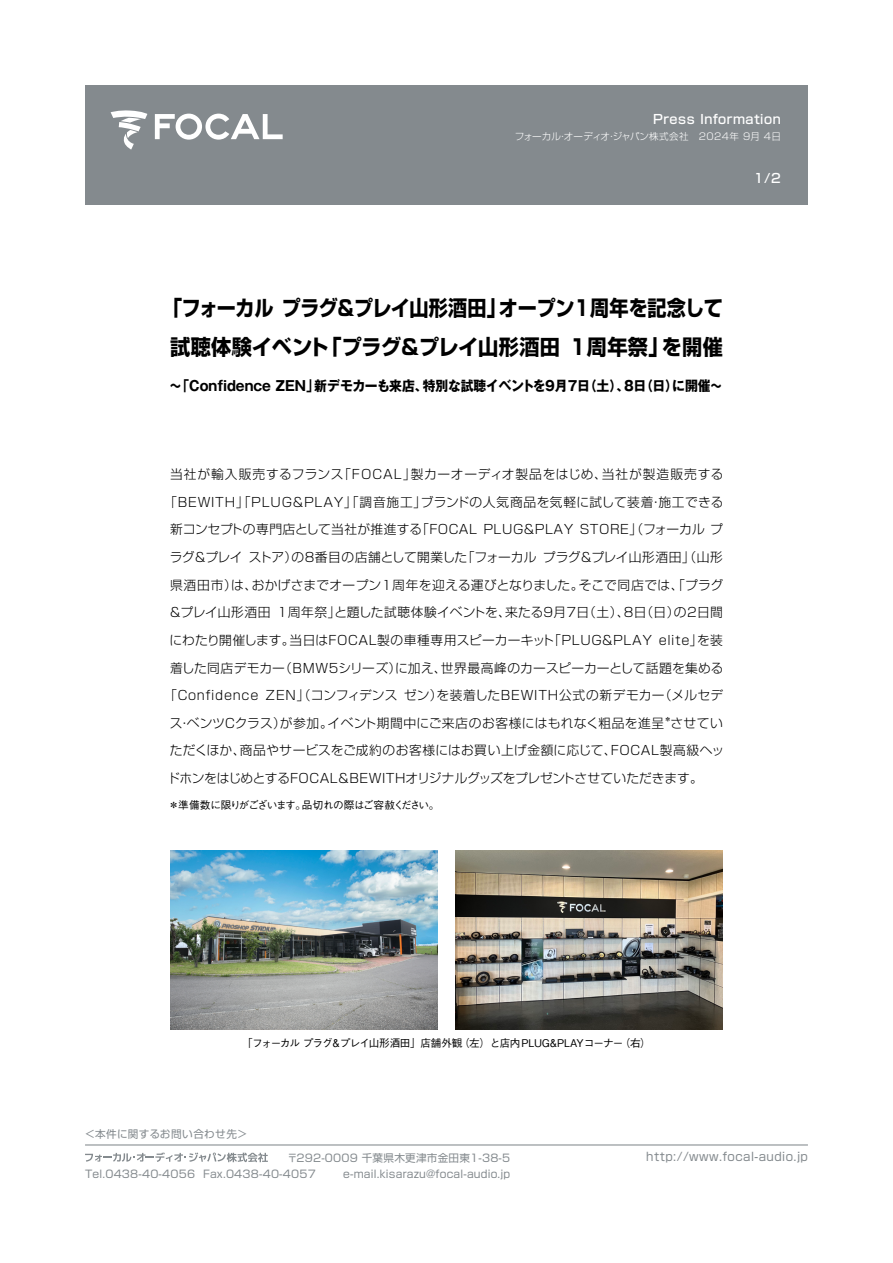
<style>
.page{position:relative;width:893px;height:1263px;background:#fff}
.page>*{position:absolute;margin:0;border:0;box-sizing:border-box;transform-origin:0 0}
.t1{font:700 21.3px "Shin Go Pro";letter-spacing:-.01em;color:#000;scale:.9 1}
.t2{font:700 21.3px "Shin Go Pro";letter-spacing:-.01em;color:#000;scale:.95 1}
.t3{font:700 13.8px "Gothic MB101 Pro";color:#000;scale:.93 1}
.t4{font:700 13.8px "Gothic MB101 Pro";letter-spacing:-.02em;color:#000;scale:.93 1}
.t5{font:700 13.8px "Gothic MB101 Pro";letter-spacing:-.03em;color:#000;scale:.93 1}
.t6{font:300 12.75px "Shin Go Pro";letter-spacing:.03em;color:#000}
.t7{font:300 12.75px "Shin Go Pro";letter-spacing:.06em;color:#000}
.t8{font:300 12.75px/27.6px "Shin Go Pro";letter-spacing:-.01em;color:#000}
.t9{font:300 12.75px "Shin Go Pro";color:#000}
.t10{font:300 12.75px "Shin Go Pro";letter-spacing:-.005em;color:#000}
.t11{font:500 12.75px "Shin Go Pro";letter-spacing:.04em;color:#fff}
.t12{font:300 12.75px "Shin Go Pro";letter-spacing:.065em;color:#000}
.t13{font:300 12.75px "Shin Go Pro";letter-spacing:-.03em;color:#000}
.t14{font:300 12.75px "Shin Go Pro";letter-spacing:.05em;color:#000}
.t15{font:300 12.75px "Shin Go Pro";letter-spacing:.075em;color:#000}
.t16{font:300 12.75px "Shin Go Pro";letter-spacing:.01em;color:#000}
.t17{font:11.7px "Shin Go Pro";letter-spacing:.04em;color:#848a8e}
.t18{font:10.65px/15.9px "Shin Go Pro";letter-spacing:.02em;color:#848a8e;text-align:right}
.t19{font:500 10.65px "Gothic BBB Pro";letter-spacing:-.035em;color:#000}
.t20{font:500 10.65px "Gothic BBB Pro";letter-spacing:-.04em;color:#000}
.t21{font:500 10.65px "Gothic BBB Pro";letter-spacing:-.095em;color:#000}
.t22{font:500 10.65px "Gothic BBB Pro";letter-spacing:-.11em;color:#000}
.t23{font:500 10.65px "Gothic BBB Pro";letter-spacing:-.06em;color:#000}
.t24{font:300 9.6px "Shin Go Pro";letter-spacing:.02em;color:#fff}
.t25{font:300 7.5px "Shin Go Pro";color:#000}
</style>
<div class="page">
<div style="left:85px;top:85px;width:723px;height:119px;background:#848a8e"></div>
<svg style="left:155px;top:114px;width:128px;height:26px"></svg>
<svg style="left:111px;top:110px;width:36px;height:40px"></svg>
<hr style="left:85px;top:1144px;width:723px;height:1px;background:#848a8e">
<svg style="left:85px;top:1152px;width:183px;height:10px"></svg>
<img style="left:455px;top:850px;width:268px;height:179px">
<img style="left:170px;top:850px;width:268px;height:179px">
<p class="t11" style="left:653px;top:109px;width:129px">Press Information</p>
<p class="t24" style="left:515px;top:129px;width:268px">フォーカルオーディオジャパン株式会社　2024年 9月 4日</p>
<p class="t24" style="left:558px;top:129px;width:11px">・</p>
<p class="t24" style="left:607px;top:129px;width:11px">・</p>
<p class="t11" style="left:754px;top:168px;width:28px">1/2</p>
<h1 class="t1" style="left:163px;top:291px;width:382px">「フォーカルプラグ＆プレイ山形酒田」</h1>
<h1 class="t1" style="left:499px;top:291px;width:250px">オープン1周年を記念して</h1>
<h1 class="t2" style="left:322px;top:330px;width:253px">「プラグ＆プレイ山形酒田</h1>
<h1 class="t2" style="left:170px;top:330px;width:169px">試聴体験イベント</h1>
<h1 class="t2" style="left:570px;top:330px;width:106px">1周年祭」</h1>
<h1 class="t2" style="left:662px;top:330px;width:66px">を開催</h1>
<p class="t5" style="left:314px;top:374px;width:124px">新デモカーも来店、</p>
<p class="t4" style="left:423px;top:374px;width:224px">特別な試聴イベントを9月7 （日土）、</p>
<p class="t3" style="left:624px;top:374px;width:59px">8 （日日）</p>
<p class="t3" style="left:672px;top:374px;width:56px">に開催〜</p>
<p class="t3" style="left:169px;top:374px;width:163px">〜「Confidence ZEN」</p>
<p class="t6" style="left:338px;top:464px;width:79px">「FOCAL」</p>
<p class="t12" style="left:170px;top:464px;width:175px">当社が輸入販売するフランス</p>
<p class="t15" style="left:602px;top:464px;width:123px">当社が製造販売する</p>
<p class="t6" style="left:411px;top:464px;width:198px">製カーオーディオ製品をはじめ、</p>
<p class="t6" style="left:421px;top:491px;width:304px">ブランドの人気商品を気軽に試して装着施工できる</p>
<p class="t7" style="left:164px;top:491px;width:264px">「BEWITH」「PLUG&amp;PLAY」「調音施工」</p>
<p class="t6" style="left:650px;top:491px;width:14px">・</p>
<p class="t6" style="left:416px;top:519px;width:63px">「FOCAL</p>
<p class="t6" style="left:580px;top:519px;width:145px">STORE」（フォーカルプ</p>
<p class="t10" style="left:170px;top:519px;width:254px">新コンセプトの専門店として当社が推進する</p>
<p class="t6" style="left:483px;top:519px;width:92px">PLUG&amp;PLAY</p>
<p class="t6" style="left:170px;top:547px;width:74px">ラグ＆プレイ</p>
<p class="t6" style="left:543px;top:547px;width:182px">プラグ＆プレイ山形酒田」（山形</p>
<p class="t6" style="left:462px;top:547px;width:76px">「フォーカル</p>
<p class="t6" style="left:249px;top:547px;width:220px">ストアの） 8番目の店舗として開業した</p>
<p class="t6" style="left:579px;top:574px;width:146px">そこで同店では、「プラグ</p>
<p class="t6" style="left:252px;top:574px;width:333px">おかげさまでオープン1周年を迎える運びとなりました。</p>
<p class="t6" style="left:170px;top:574px;width:89px">県酒田市 は）、</p>
<p class="t6" style="left:169px;top:602px;width:103px">＆プレイ山形酒田</p>
<p class="t6" style="left:505px;top:602px;width:126px">来たる9月7 （日土）、</p>
<p class="t6" style="left:624px;top:602px;width:101px">8 （日日の） 2日間</p>
<p class="t6" style="left:278px;top:602px;width:65px">1周年祭」</p>
<p class="t6" style="left:334px;top:602px;width:178px">と題した試聴体験イベントを、</p>
<p class="t6" style="left:548px;top:629px;width:105px">「PLUG&amp;PLAY</p>
<p class="t6" style="left:290px;top:629px;width:266px">当日はFOCAL製の車種専用スピーカーキット</p>
<p class="t6" style="left:659px;top:629px;width:45px">elite」</p>
<p class="t13" style="left:170px;top:629px;width:127px">にわたり開催します。</p>
<p class="t6" style="left:697px;top:629px;width:27px">を装</p>
<p class="t6" style="left:279px;top:657px;width:124px">（BMW5シリーズ）</p>
<p class="t6" style="left:441px;top:657px;width:284px">世界最高峰のカースピーカーとして話題を集める</p>
<p class="t16" style="left:170px;top:657px;width:116px">着した同店デモカー</p>
<p class="t6" style="left:395px;top:657px;width:53px">に加え、</p>
<p class="t7" style="left:164px;top:685px;width:96px">「Confidence</p>
<p class="t9" style="left:266px;top:685px;width:133px">ZEN」（コンフィデンス</p>
<p class="t6" style="left:404px;top:685px;width:40px">ゼン）</p>
<p class="t6" style="left:659px;top:685px;width:66px">（メルセデ</p>
<p class="t7" style="left:437px;top:685px;width:229px">を装着したBEWITH公式の新デモカー</p>
<p class="t25" style="left:664px;top:712px;width:9px">＊</p>
<p class="t9" style="left:170px;top:712px;width:117px">スベンツCクラス）</p>
<p class="t6" style="left:280px;top:712px;width:54px">が参加。</p>
<p class="t6" style="left:328px;top:712px;width:338px">イベント期間中にご来店のお客様にはもれなく粗品を進呈</p>
<p class="t6" style="left:671px;top:712px;width:54px">させてい</p>
<p class="t6" style="left:178px;top:712px;width:14px">・</p>
<p class="t6" style="left:240px;top:740px;width:378px">商品やサービスをご成約のお客様にはお買い上げ金額に応じて、</p>
<p class="t8" style="left:167px;top:735px;width:537px">ただくほか、<br>ドホンをはじめとするFOCAL＆BEWITHオリジナルグッズをプレゼントさせていただきます。</p>
<p class="t20" style="left:302px;top:796px;width:139px">品切れの際はご容赦ください。</p>
<p class="t14" style="left:611px;top:740px;width:115px">FOCAL製高級ヘッ</p>
<p class="t21" style="left:169px;top:796px;width:139px">＊準備数に限りがございます。</p>
<p class="t19" style="left:459px;top:1034px;width:166px">（左）と店内PLUG&amp;PLAYコーナー</p>
<p class="t23" style="left:620px;top:1034px;width:32px">（右(</p>
<p class="t22" style="left:242px;top:1034px;width:92px">「フォーカルプラグ</p>
<p class="t19" style="left:340px;top:1034px;width:124px">プレイ山形酒田」店舗外観</p>
<p class="t23" style="left:331px;top:1034px;width:12px">＆</p>
<p class="t18" style="left:85px;top:1125px;width:164px">＜本件に関するお問い合わせ先&lt;</p>
<p class="t18" style="left:85px;top:1164px;width:112px">Tel.0438-40-4056</p>
<p class="t18" style="left:287px;top:1148px;width:225px">〒292-0009 千葉県木更津市金田東1-38-5 e-mail.kisarazu@focal-audio j p.</p>
<p class="t18" style="left:203px;top:1164px;width:114px">Fax.0438-40-4057</p>
<p class="t17" style="left:646px;top:1146px;width:163px">http://www.focal-audio j p.</p>
</div>
